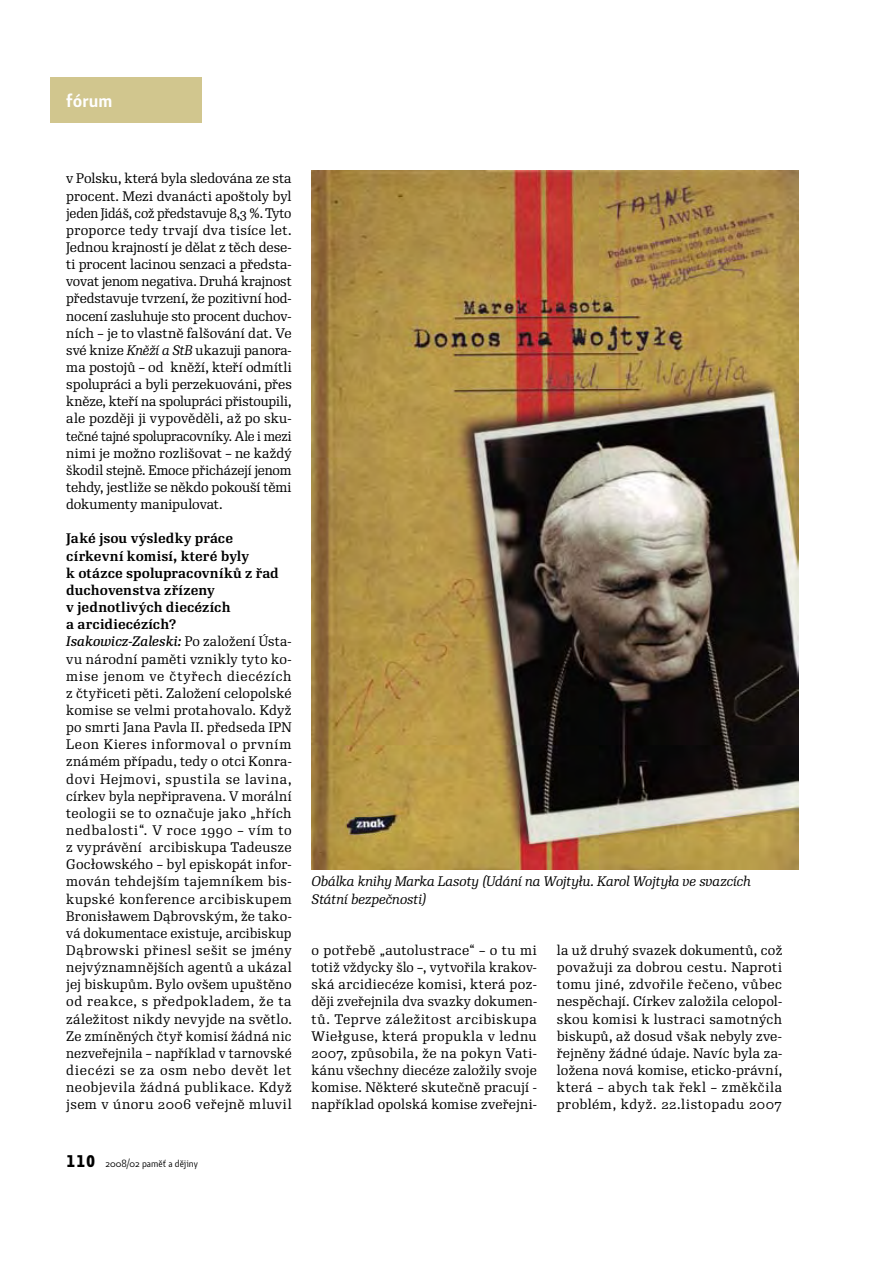
<style>
.page{position:relative;width:893px;height:1263px;background:#fff}
.page>*{position:absolute;margin:0;border:0;box-sizing:border-box;transform-origin:0 0}
.t1{font:600 18.75px "Botanika Std";letter-spacing:.005em;color:#fff}
.t2{font:13.35px/17.1px "Re Public Std";letter-spacing:.025em;color:#000;text-align:justify}
.t3{font:italic 13.35px/17.1px "Re Public Std";letter-spacing:-.005em;color:#000}
.t4{font:10.2px "Botanika Std";color:#000}
.s1{font-style:italic}
.s2{font-weight:700}
.s3{font-weight:500;font-style:italic}
.s4{font-family:"Botanika Mono";font-weight:700;font-size:16.35px}
</style>
<div class="page">
<div style="left:50px;top:77px;width:152px;height:46px;background:#d1c68e"></div>
<img style="left:312px;top:171px;width:486px;height:698px">
<h1 class="t1" style="left:66px;top:93px;width:48px">fórum</h1>
<p class="t2" style="left:66px;top:171px;width:227px">v Polsku, která byla sledována ze sta procent. Mezi dvanácti apoštoly byl jeden Jidáš, což představuje 8,3 %. Tyto proporce tedy trvají dva tisíce let.<br>Jednou krajností je dělat z těch dese&shy;ti procent lacinou senzaci a předsta&shy;vovat jenom negativa. Druhá krajnost představuje tvrzení, že pozitivní hod&shy;nocení zasluhuje sto procent duchov&shy;ních – je to vlastně falšování dat. Ve své knize <span class="s1">Kněží a StB</span> ukazuji panora&shy;ma postojů – od kněží, kteří odmítli spolupráci a byli perzekuováni, přes kněze, kteří na spolupráci přistoupili, ale později ji vypověděli, až po sku&shy;tečné tajné spolupracovníky. Ale i mezi nimi je možno rozlišovat – ne každý škodil stejně. Emoce přicházejí jenom tehdy, jestliže se někdo pokouší těmi dokumenty manipulovat.</p>
<p class="t2" style="left:66px;top:531px;width:227px;text-align:left"><span class="s2">Jaké jsou výsledky práce církevní komisí, které byly<br>k otázce spolupracovníků z řad duchovenstva zřízeny<br>v jednotlivých diecézích<br>a arcidiecézích?<br></span><span class="s3">Isakowicz-Zaleski:</span> Po založení Ústa&shy;vu národní paměti vznikly tyto ko&shy;mise jenom ve čtyřech diecézích z čtyřiceti pěti. Založení celopolské komise se velmi protahovalo. Když po smrti Jana Pavla II. předseda IPN<br>Leon Kieres informoval o prvním známém případu, tedy o otci Konra&shy;dovi Hejmovi, spustila se lavina, církev byla nepřipravena. V morální teologii se to označuje jako „hřích nedbalosti“. V roce 1990 – vím to z vyprávění arcibiskupa Tadeusze<br>Gocłowského – byl episkopát infor&shy;mován tehdejším tajemníkem bis&shy;kupské konference arcibiskupem<br>Bronisławem Dąbrovským, že tako&shy;vá dokumentace existuje, arcibiskup<br>Dąbrowski přinesl sešit se jmény nejvýznamnějších agentů a ukázal jej biskupům. Bylo ovšem upuštěno od reakce, s předpokladem, že ta záležitost nikdy nevyjde na světlo.<br>Ze zmíněných čtyř komisí žádná nic nezveřejnila – například v tarnovské diecézi se za osm nebo devět let neobjevila žádná publikace. Když jsem v únoru 2006 veřejně mluvil</p>
<p class="t4" style="left:66px;top:1159px;width:133px"><span class="s4">110</span> 2008/02 paměť a dějiny</p>
<p class="t3" style="left:312px;top:874px;width:441px">Obálka knihy Marka Lasoty (Udání na Wojtyłu. Karol Wojtyła ve svazcích<br>Státní bezpečnosti)</p>
<p class="t2" style="left:311px;top:943px;width:227px">o po třebě „autolustrace“ – o tu mi totiž vždycky šlo –, vytvořila krakov&shy;ská arcidiecéze komisi, která poz&shy;ději zveřejnila dva svazky dokumen&shy;tů. Teprve záležitost arcibiskupa Wiełguse, která propukla v lednu 2007, způsobila, že na pokyn Vati&shy;kánu všechny diecéze založily svoje komise. Některé skutečně pracují - například opolská komise zveřejni-</p>
<p class="t2" style="left:557px;top:943px;width:227px">la už druhý svazek dokumentů, což považuji za dobrou cestu. Naproti tomu jiné, zdvořile řečeno, vůbec nespěchají. Církev založila celopol&shy;skou komisi k lustraci samotných biskupů, až dosud však nebyly zve&shy;řejněny žádné údaje. Navíc byla za&shy;ložena nová komise, eticko-právní, která – abych tak řekl – změkčila problém, když. 22.listopadu 2007</p>
</div>
